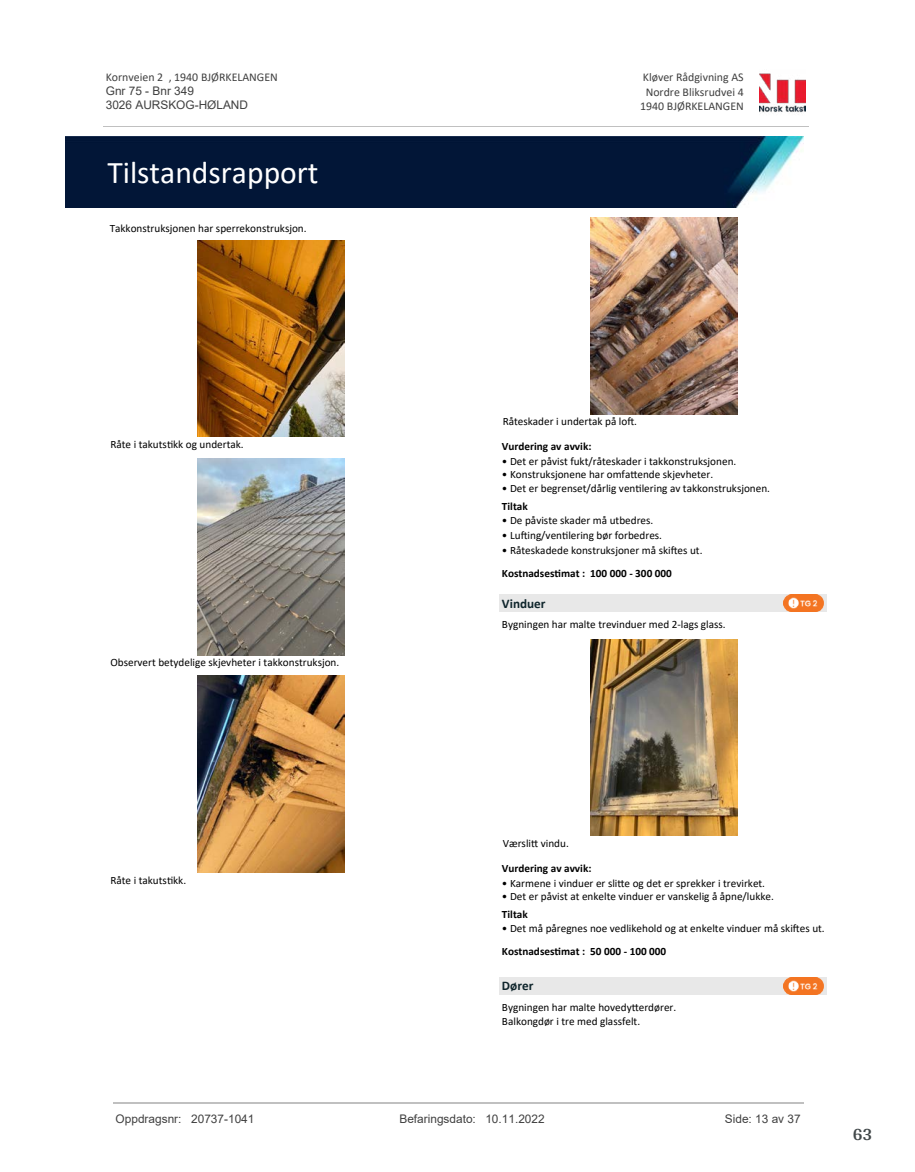
<style>
.page{position:relative;width:915px;height:1172px;background:#fff}
.page>*{position:absolute;margin:0;border:0;box-sizing:border-box;transform-origin:0 0}
.t1{font:31.65px "Calibri";color:#fff}
.t2{font:700 18px "Arya";color:#414749}
.t3{font:700 13.2px "Calibri";color:#0f252c}
.t4{font:11.85px/14.2px "Arial";color:#404040}
.t5{font:11.85px/14.5px "Calibri";color:#404040;text-align:center}
.t6{font:11.25px/13.6px "Calibri";color:#000}
.t7{font:700 11.25px "Calibri";color:#000}
</style>
<div class="page">
<img style="left:197px;top:240px;width:148px;height:197px">
<img style="left:197px;top:459px;width:148px;height:196px">
<img style="left:197px;top:676px;width:148px;height:196px">
<img style="left:590px;top:218px;width:147px;height:196px">
<svg style="left:823px;top:595px;width:3px;height:17px"></svg>
<img style="left:783px;top:595px;width:40px;height:17px">
<div style="left:499px;top:595px;width:280px;height:17px;background:#e8e8e8"></div>
<img style="left:590px;top:639px;width:147px;height:197px">
<svg style="left:823px;top:977px;width:3px;height:17px"></svg>
<img style="left:783px;top:977px;width:40px;height:17px">
<div style="left:499px;top:977px;width:280px;height:17px;background:#e8e8e8"></div>
<img style="left:65px;top:137px;width:738px;height:71px">
<img style="left:759px;top:73px;width:46px;height:40px">
<hr style="left:103px;top:126px;width:705px;height:1px;background:#c0c0c0">
<hr style="left:113px;top:1102px;width:690px;height:1px;background:#c0c0c0">
<p class="t5" style="left:106px;top:70px;width:173px">Kornveien 2 , 1940 BJØRKELANGEN</p>
<p class="t4" style="left:106px;top:84px;width:144px">Gnr 75 - Bnr 349<br>3026 AURSKOG-HØLAND</p>
<h1 class="t1" style="left:107px;top:150px;width:213px">Tilstandsrapport</h1>
<p class="t6" style="left:110px;top:222px;width:198px">Takkonstruksjonen har sperrekonstruksjon.</p>
<p class="t5" style="left:640px;top:70px;width:105px">Kløver Rådgivning AS<br>Nordre Bliksrudvei 4<br>1940 BJØRKELANGEN</p>
<p class="t6" style="left:110px;top:437px;width:135px">Råte i takuts琀椀kk og undertak.</p>
<p class="t6" style="left:110px;top:655px;width:230px">Observert betydelige skjevheter i takkonstruksjon.</p>
<p class="t6" style="left:502px;top:414px;width:136px">Råteskader i undertak på lo昀琀.</p>
<p class="t7" style="left:502px;top:439px;width:91px">Vurdering av avvik:</p>
<p class="t6" style="left:502px;top:454px;width:236px">• Det er påvist fukt/råteskader i takkonstruksjonen.</p>
<p class="t6" style="left:502px;top:467px;width:213px">• Konstruksjonene har omfa琀琀ende skjevheter.</p>
<p class="t6" style="left:502px;top:481px;width:269px">• Det er begrenset/dårlig ven琀椀lering av takkonstruksjonen.</p>
<p class="t7" style="left:502px;top:498px;width:27px">Tiltak</p>
<p class="t6" style="left:502px;top:513px;width:153px">• De påviste skader må utbedres.</p>
<p class="t6" style="left:502px;top:528px;width:161px">• Lu昀琀ing/ven琀椀lering bør forbedres.</p>
<p class="t6" style="left:502px;top:543px;width:202px">• Råteskadede konstruksjoner må ski昀琀es ut.</p>
<p class="t7" style="left:502px;top:565px;width:171px">Kostnadses琀椀mat : 100 000 - 300 000</p>
<p class="t3" style="left:502px;top:594px;width:45px">Vinduer</p>
<p class="t6" style="left:502px;top:617px;width:225px">Bygningen har malte trevinduer med 2-lags glass.</p>
<p class="t6" style="left:110px;top:873px;width:77px">Råte i takuts琀椀kk.</p>
<p class="t6" style="left:502px;top:836px;width:68px">Værsli琀琀 vindu.</p>
<p class="t7" style="left:502px;top:860px;width:91px">Vurdering av avvik:</p>
<p class="t6" style="left:502px;top:876px;width:264px">• Karmene i vinduer er sli琀琀e og det er sprekker i trevirket.</p>
<p class="t6" style="left:502px;top:889px;width:273px">• Det er påvist at enkelte vinduer er vanskelig å åpne/lukke.</p>
<p class="t7" style="left:502px;top:906px;width:27px">Tiltak</p>
<p class="t6" style="left:502px;top:921px;width:324px">• Det må påregnes noe vedlikehold og at enkelte vinduer må ski昀琀es ut.</p>
<p class="t7" style="left:502px;top:943px;width:166px">Kostnadses琀椀mat : 50 000 - 100 000</p>
<p class="t3" style="left:502px;top:977px;width:33px">Dører</p>
<p class="t6" style="left:502px;top:1000px;width:176px">Bygningen har malte hovedy琀琀erdører.<br>Balkongdør i tre med glassfelt.</p>
<p class="t4" style="left:116px;top:1112px;width:140px">Oppdragsnr: 20737-1041</p>
<p class="t4" style="left:399px;top:1112px;width:147px">Befaringsdato: 10.11.2022</p>
<p class="t4" style="left:724px;top:1112px;width:77px">Side: 13 av 37</p>
<h2 class="t2" style="left:852px;top:1123px;width:21px">63</h2>
</div>
